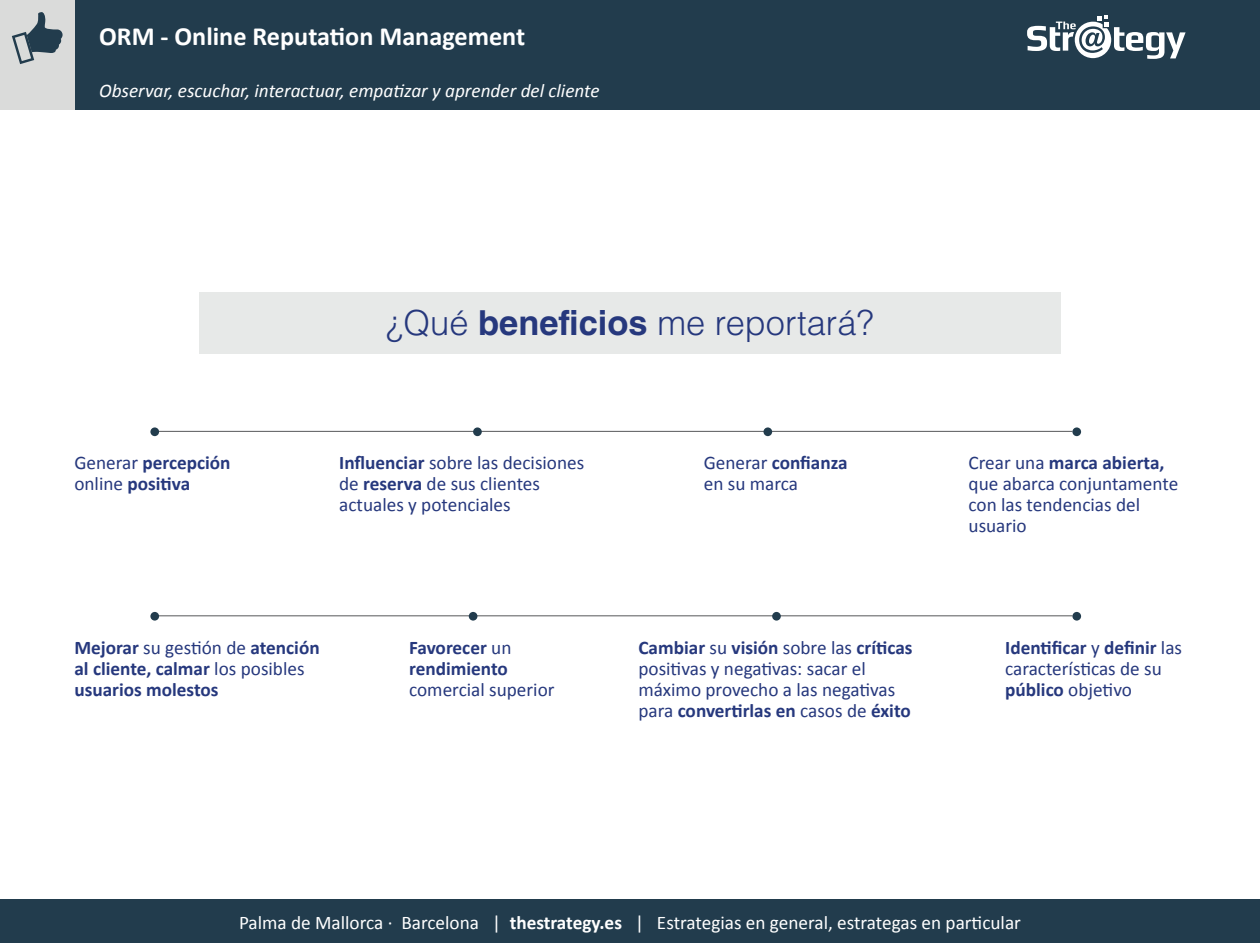
<style>
.page{position:relative;width:1260px;height:943px;background:#fff}
.page>*{position:absolute;margin:0;border:0;box-sizing:border-box;transform-origin:0 0}
.epigrafe_primer_nive{font:300 34.48px "Helvetica LT Std";color:#26387d}
.t1{font:700 26.25px "Calibri";color:#fff}
.normal_jesus{font:19.25px/21px "Calibri";color:#26387d}
.normal_jesus-2{font:700 19.25px/21px "Calibri";color:#26387d}
.t2{font:19.25px "Calibri";color:#fff}
.t3{font:italic 19.25px "Calibri";color:#fff}
.s1{font-weight:400}
.s2{font-weight:700}
</style>
<div class="page">
<div style="left:74px;top:0;width:1186px;height:74px;background:#223c4d"></div>
<div style="left:74px;top:75px;width:1186px;height:35px;background:#223c4d"></div>
<svg style="left:1027px;top:16px;width:159px;height:43px"></svg>
<div style="left:0;top:0;width:74px;height:74px;background:#dadbda"></div>
<div style="left:0;top:75px;width:74px;height:35px;background:#dadbda"></div>
<svg style="left:12px;top:12px;width:51px;height:52px"></svg>
<div style="left:0;top:899px;width:1260px;height:44px;background:#223c4d"></div>
<div style="left:199px;top:293px;width:862px;height:61px;background:#e7e9e8"></div>
<hr style="left:155px;top:431px;width:917px;height:1px;background:#57585a">
<hr style="left:155px;top:615px;width:917px;height:1px;background:#57585a">
<div style="left:150px;top:427px;width:9px;height:9px;background:#223c4d;border-radius:50%"></div>
<div style="left:150px;top:612px;width:9px;height:8px;background:#223c4d;border-radius:50%"></div>
<div style="left:473px;top:427px;width:9px;height:9px;background:#223c4d;border-radius:50%"></div>
<div style="left:469px;top:612px;width:8px;height:8px;background:#223c4d;border-radius:50%"></div>
<div style="left:763px;top:427px;width:9px;height:9px;background:#223c4d;border-radius:50%"></div>
<div style="left:772px;top:612px;width:9px;height:8px;background:#223c4d;border-radius:50%"></div>
<div style="left:1072px;top:427px;width:9px;height:9px;background:#223c4d;border-radius:50%"></div>
<div style="left:1072px;top:612px;width:9px;height:8px;background:#223c4d;border-radius:50%"></div>
<p class="t1" style="left:99px;top:19px;width:428px">ORM - Online Reputation Management</p>
<p class="t3" style="left:99px;top:78px;width:502px">Observar, escuchar, interactuar, empatizar y aprender del cliente</p>
<p class="normal_jesus-2" style="left:74px;top:452px;width:158px"><span class="s1">Generar</span> percepción <span class="s1">online</span> positiva</p>
<p class="epigrafe_primer_nive" style="left:386px;top:301px;width:489px">¿Qué <span class="s2">beneficios</span> me reportará?</p>
<p class="normal_jesus" style="left:339px;top:452px;width:247px"><span class="s2">Influenciar</span> sobre las decisiones de <span class="s2">reserva</span> de sus clientes</p>
<p class="normal_jesus" style="left:339px;top:494px;width:173px">actuales y potenciales</p>
<p class="normal_jesus" style="left:704px;top:452px;width:145px">Generar <span class="s2">confianza </span>en su marca</p>
<p class="normal_jesus-2" style="left:74px;top:636px;width:247px">Mejorar <span class="s1">su gestión de</span> atención al cliente, calmar <span class="s1">los posibles </span>usuarios molestos</p>
<p class="normal_jesus-2" style="left:409px;top:636px;width:147px">Favorecer <span class="s1">un </span>rendimiento <span class="s1">comercial superior</span></p>
<p class="normal_jesus" style="left:638px;top:636px;width:276px"><span class="s2">Cambiar</span> su <span class="s2">visión</span> sobre las <span class="s2">críticas </span>positivas y negativas: sacar el máximo provecho a las negativas para <span class="s2">convertirlas en</span> casos de <span class="s2">éxito</span></p>
<p class="normal_jesus" style="left:969px;top:452px;width:211px">Crear una <span class="s2">marca abierta, </span>que abarca conjuntamente con las tendencias del usuario</p>
<p class="normal_jesus" style="left:1005px;top:636px;width:178px"><span class="s2">Identificar</span> y <span class="s2">definir</span> las características de su <span class="s2">público</span> objetivo</p>
<p class="t2" style="left:239px;top:909px;width:783px">Palma de Mallorca · Barcelona | <span class="s2">thestrategy.es</span> | Estrategias en general, estrategas en particular</p>
</div>
